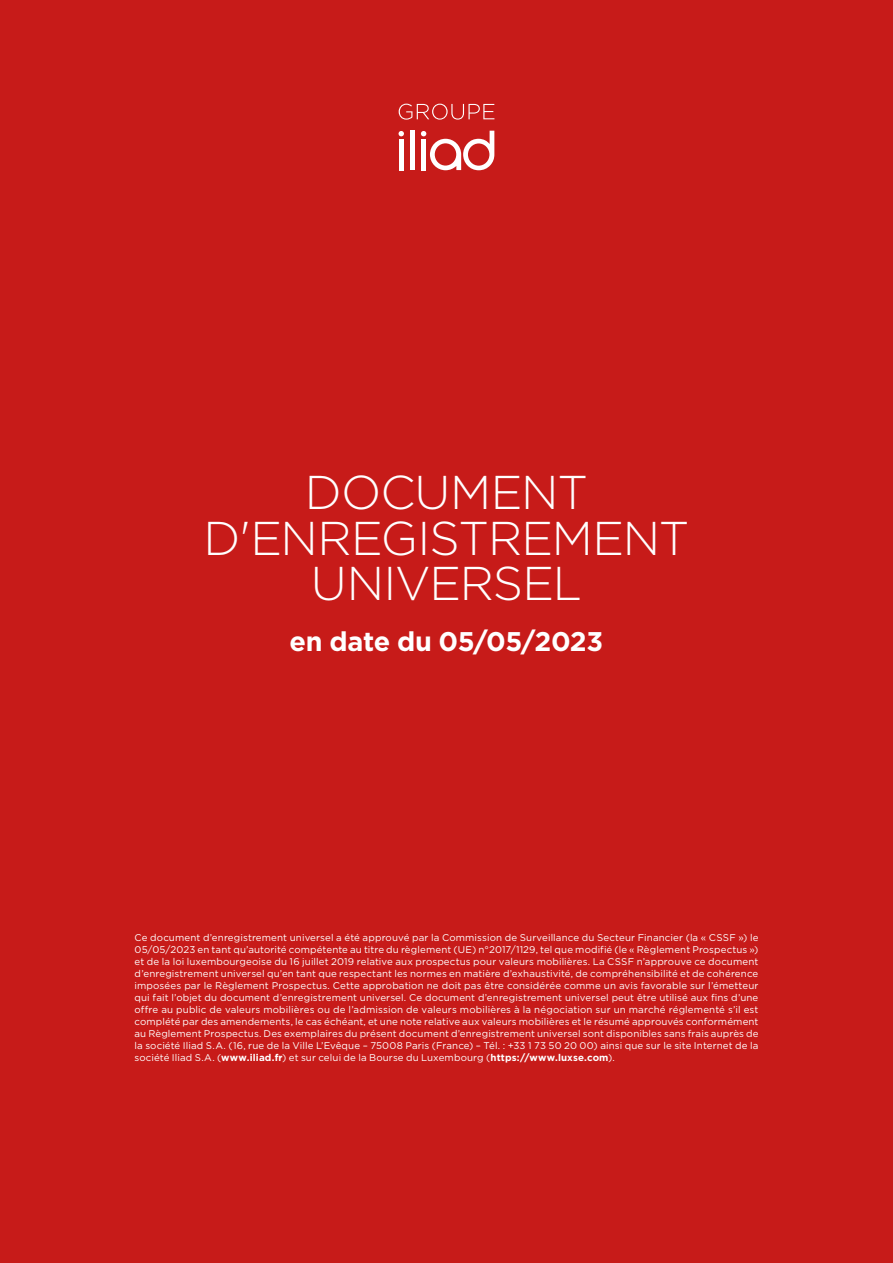
<style>
.page{position:relative;width:893px;height:1263px;background:#c71b19}
.page>*{position:absolute;margin:0;border:0;box-sizing:border-box;transform-origin:0 0}
.t1{font:300 47.4px/45.5px "Gotham";letter-spacing:-.02em;color:#fff;text-align:center}
.t2{font:700 27px "Gotham";letter-spacing:-.015em;color:#fff}
.t3{font:9.75px/12px "Gotham";letter-spacing:.01em;color:#fff;text-align:justify}
.s1{font-weight:700}
</style>
<div class="page">
<div style="left:399px;top:139px;width:5px;height:31px;background:#fff"></div>
<div style="left:410px;top:131px;width:5px;height:39px;background:#fff"></div>
<svg style="left:399px;top:131px;width:5px;height:5px"></svg>
<svg style="left:421px;top:131px;width:73px;height:39px"></svg>
<svg style="left:399px;top:104px;width:95px;height:16px"></svg>
<h1 class="t1" style="left:203px;top:469px;width:488px">DOCUMENT<br>D'ENREGISTREMENT<br>UNIVERSEL</h1>
<h2 class="t2" style="left:290px;top:624px;width:315px">en date du 05/05/2023</h2>
<p class="t3" style="left:135px;top:931px;width:625px">Ce document d’enregistrement universel a été approuvé par la Commission de Surveillance du Secteur Financier (la « CSSF ») le 05/05/2023 en tant qu’autorité compétente au titre du règlement (UE) n°2017/1129, tel que modifié (le « Règlement Prospectus ») et de la loi luxembourgeoise du 16 juillet 2019 relative aux prospectus pour valeurs mobilières. La CSSF n’approuve ce document d’enregistrement universel qu’en tant que respectant les normes en matière d’exhaustivité, de compréhensibilité et de cohérence imposées par le Règlement Prospectus. Cette approbation ne doit pas être considérée comme un avis favorable sur l’émetteur qui fait l’objet du document d’enregistrement universel. Ce document d’enregistrement universel peut être utilisé aux fins d’une offre au public de valeurs mobilières ou de l’admission de valeurs mobilières à la négociation sur un marché réglementé s’il est complété par des amendements, le cas échéant, et une note relative aux valeurs mobilières et le résumé approuvés conformément au Règlement Prospectus. Des exemplaires du présent document d’enregistrement universel sont disponibles sans frais auprès de la société Iliad S.A. (16, rue de la Ville L’Evêque – 75008 Paris (France) – Tél. : +33 1 73 50 20 00) ainsi que sur le site Internet de la société Iliad S.A. (<span class="s1">www.iliad.fr</span>) et sur celui de la Bourse du Luxembourg (<span class="s1">https://www.luxse.com</span>).</p>
</div>
